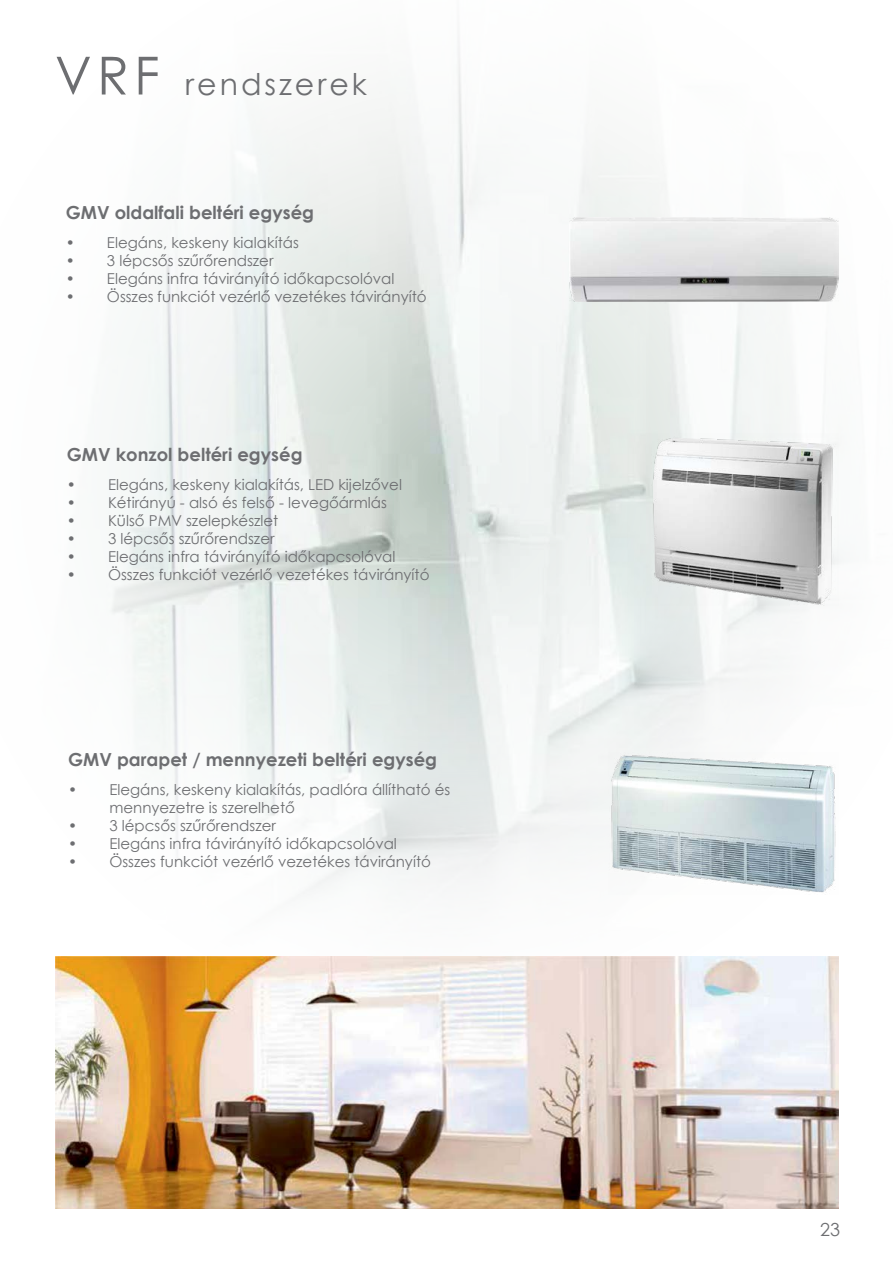
<style>
.page{position:relative;width:893px;height:1263px;background:#fff}
.page>*{position:absolute;margin:0;border:0;box-sizing:border-box;transform-origin:0 0}
.t1{font:30px "Century Gothic";letter-spacing:.1em;color:#6d6e71}
.t2{font:700 18px "Century Gothic";color:#6d6e71}
.t3{font:18px "Century Gothic";color:#6d6e71}
.t4{font:15px/18px "Century Gothic";color:#6d6e71}
.s1{font-size:52.5px}
</style>
<div class="page">
<img style="left:55px;top:40px;width:786px;height:917px">
<img style="left:569px;top:217px;width:269px;height:85px">
<img style="left:627px;top:434px;width:211px;height:172px">
<img style="left:608px;top:753px;width:231px;height:142px">
<img style="left:55px;top:957px;width:784px;height:252px">
<h1 class="t1" style="left:55px;top:63px;width:314px"><span class="s1">VRF</span> rendszerek</h1>
<p class="t2" style="left:66px;top:199px;width:250px">GMV oldalfali beltéri egység</p>
<p class="t4" style="left:66px;top:233px;width:235px">• Elegáns, keskeny kialakítás</p>
<p class="t4" style="left:66px;top:251px;width:209px">• 3 lépcsős szűrőrendszer</p>
<p class="t4" style="left:66px;top:269px;width:330px">• Elegáns infra távirányító időkapcsolóval</p>
<p class="t4" style="left:66px;top:287px;width:362px">• Összes funkciót vezérlő vezetékes távirányító</p>
<p class="t2" style="left:67px;top:441px;width:237px">GMV konzol beltéri egység</p>
<p class="t4" style="left:67px;top:475px;width:337px">• Elegáns, keskeny kialakítás, LED kijelzővel</p>
<p class="t4" style="left:67px;top:493px;width:322px">• Kétirányú - alsó és felső - levegőármlás</p>
<p class="t4" style="left:67px;top:511px;width:213px">• Külső PMV szelepkészlet</p>
<p class="t4" style="left:67px;top:529px;width:209px">• 3 lépcsős szűrőrendszer</p>
<p class="t4" style="left:67px;top:547px;width:330px">• Elegáns infra távirányító időkapcsolóval</p>
<p class="t4" style="left:67px;top:565px;width:364px">• Összes funkciót vezérlő vezetékes távirányító</p>
<p class="t2" style="left:68px;top:746px;width:371px">GMV parapet / mennyezeti beltéri egység</p>
<p class="t4" style="left:109px;top:780px;width:342px;text-indent:-41px">• Elegáns, keskeny kialakítás, padlóra állítható és mennyezetre is szerelhető</p>
<p class="t4" style="left:68px;top:816px;width:209px">• 3 lépcsős szűrőrendszer</p>
<p class="t4" style="left:68px;top:834px;width:330px">• Elegáns infra távirányító időkapcsolóval</p>
<p class="t4" style="left:68px;top:852px;width:364px">• Összes funkciót vezérlő vezetékes távirányító</p>
<p class="t3" style="left:820px;top:1217px;width:21px">23</p>
</div>
